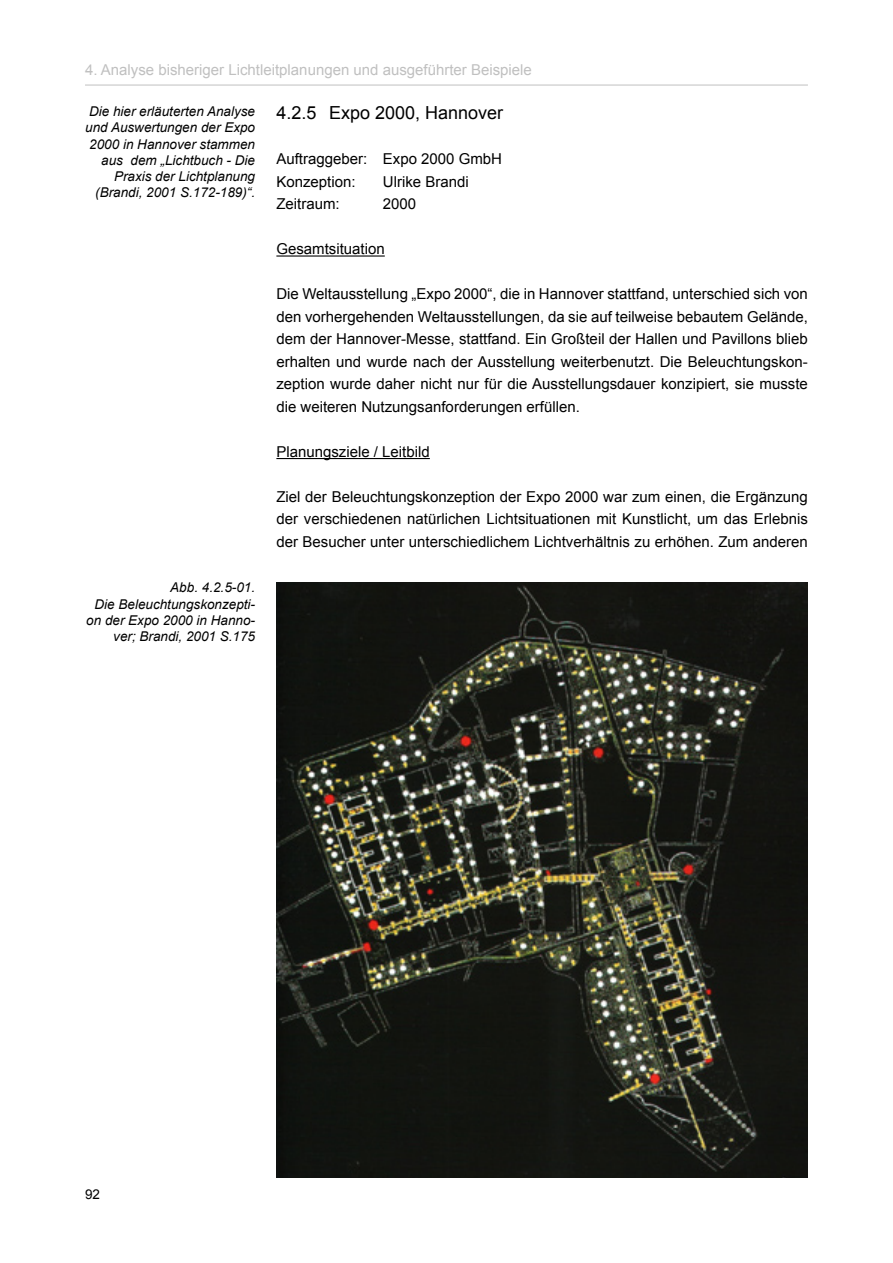
<style>
.page{position:relative;width:893px;height:1263px;background:#fff}
.page>*{position:absolute;margin:0;border:0;box-sizing:border-box;transform-origin:0 0}
.t1{font:18px "Arial";color:#000}
.t2{font:15px/22.5px "Arial";color:#000;text-align:justify}
.t3{font:15px "Arial";color:#c0c0c0}
.t4{font:italic 13.5px/16.2px "Arial";color:#000;text-align:right}
.t5{font:13.5px "Arial";color:#000}
</style>
<div class="page">
<hr style="left:85px;top:85px;width:723px;height:1px;background:#c0c0c0">
<img style="left:276px;top:583px;width:531px;height:595px">
<hr style="left:276px;top:255px;width:109px;height:2px;background:#000">
<hr style="left:276px;top:458px;width:154px;height:1px;background:#000">
<p class="t3" style="left:85px;top:60px;width:448px">4. Analyse bisheriger Lichtleitplanungen und ausgeführter Beispiele</p>
<p class="t4" style="left:85px;top:103px;width:171px">Die hier erläuterten Analyse und Auswertungen der Expo<br>2000 in Hannover stammen aus dem „Lichtbuch - Die<br>Praxis der Lichtplanung (Brandi, 2001 S.172-189)“.</p>
<p class="t4" style="left:86px;top:580px;width:170px">Abb. 4.2.5-01.<br>Die Beleuchtungskonzepti&shy;on der Expo 2000 in Hanno&shy;ver; Brandi, 2001 S.175</p>
<p class="t1" style="left:276px;top:101px;width:228px">4.2.5 Expo 2000, Hannover</p>
<p class="t2" style="left:276px;top:148px;width:227px">Auftraggeber: Expo 2000 GmbH<br>Konzeption:</p>
<p class="t2" style="left:383px;top:171px;width:87px">Ulrike Brandi</p>
<p class="t2" style="left:276px;top:193px;width:65px">Zeitraum:</p>
<p class="t2" style="left:383px;top:193px;width:35px">2000</p>
<p class="t2" style="left:276px;top:238px;width:110px">Gesamtsituation</p>
<p class="t2" style="left:276px;top:283px;width:533px">Die Weltausstellung „Expo 2000“, die in Hannover stattfand, unterschied sich von den vorhergehenden Weltausstellungen, da sie auf teilweise bebautem Gelände, dem der Hannover-Messe, stattfand. Ein Großteil der Hallen und Pavillons blieb erhalten und wurde nach der Ausstellung weiterbenutzt. Die Beleuchtungskon&shy;zeption wurde daher nicht nur für die Ausstellungsdauer konzipiert, sie musste die weiteren Nutzungsanforderungen erfüllen.</p>
<p class="t2" style="left:276px;top:441px;width:155px">Planungsziele / Leitbild</p>
<p class="t2" style="left:276px;top:486px;width:533px">Ziel der Beleuchtungskonzeption der Expo 2000 war zum einen, die Ergänzung der verschiedenen natürlichen Lichtsituationen mit Kunstlicht, um das Erlebnis der Besucher unter unterschiedlichem Lichtverhältnis zu erhöhen. Zum anderen</p>
<p class="t5" style="left:85px;top:1185px;width:17px">92</p>
</div>
